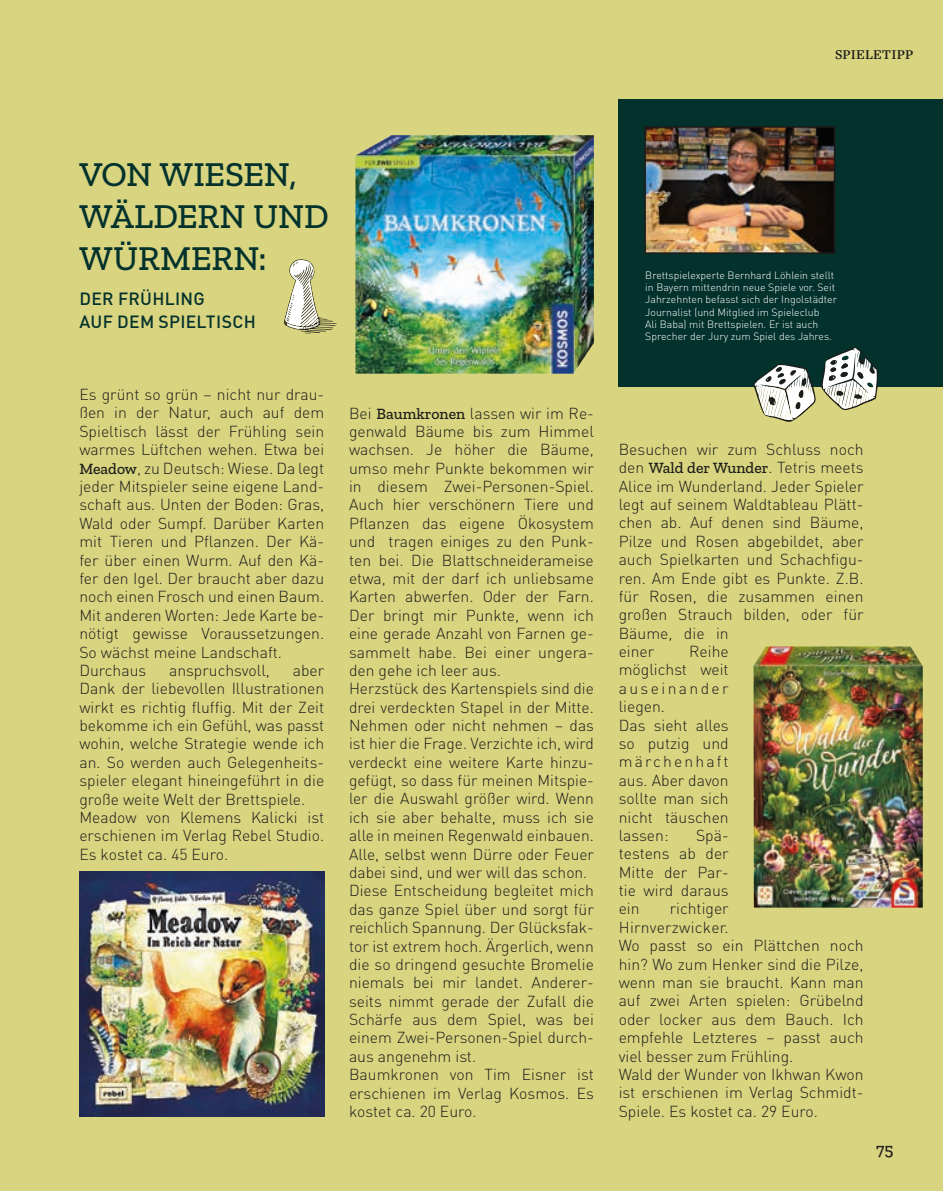
<style>
.page{position:relative;width:943px;height:1191px;background:#d9d480}
.page>*{position:absolute;margin:0;border:0;box-sizing:border-box;transform-origin:0 0}
.t1{font:500 35px/42px "Zilla Slab";letter-spacing:-.005em;color:#03322d}
.t2{font:500 17.5px/22.8px "DIN Pro";letter-spacing:.015em;color:#03322d}
.t3{font:500 17.5px "Zilla Slab";color:#1d1d1b}
.t4{font:300 15.75px/18.4px "DIN Pro";color:#1d1d1b}
.t5{font:600 14px "Freight Text Pro";letter-spacing:.015em;color:#1d1d1b}
.t6{font:300 10.5px/12.2px "DIN Pro";color:#fff}
.s1{font-family:"Zilla Slab";font-weight:500}
</style>
<div class="page">
<div style="left:618px;top:99px;width:325px;height:288px;background:#03322d"></div>
<img style="left:355px;top:135px;width:239px;height:239px">
<img style="left:79px;top:871px;width:245px;height:245px">
<img style="left:647px;top:129px;width:185px;height:122px">
<div style="left:644px;top:126px;width:191px;height:128px;border:2px solid #1d1d1b"></div>
<svg style="left:754px;top:347px;width:124px;height:75px"></svg>
<img style="left:753px;top:646px;width:169px;height:261px">
<svg style="left:284px;top:259px;width:52px;height:74px"></svg>
<p class="t5" style="left:835px;top:46px;width:80px">SPIELETIPP</p>
<h1 class="t1" style="left:79px;top:154px;width:251px">VON WIESEN,<br>WÄLDERN UND<br>WÜRMERN:</h1>
<p class="t2" style="left:79px;top:287px;width:178px">DER FRÜHLING<br>AUF DEM SPIELTISCH</p>
<p class="t4" style="left:79px;top:384px;width:246px">Es grünt so grün – nicht nur drau&shy;ßen in der Natur, auch auf dem<br>Spieltisch lässt der Frühling sein warmes Lüftchen wehen. Etwa bei<br><span class="s1">Meadow</span>, zu Deutsch: Wiese. Da legt jeder Mitspieler seine eigene Land&shy;schaft aus. Unten der Boden: Gras,<br>Wald oder Sumpf. Darüber Karten mit Tieren und Pflanzen. Der Kä&shy;fer über einen Wurm. Auf den Kä&shy;fer den Igel. Der braucht aber dazu noch einen Frosch und einen Baum.<br>Mit anderen Worten: Jede Karte be&shy;nötigt gewisse Voraussetzungen.<br>So wächst meine Landschaft.<br>Durchaus</p>
<p class="t4" style="left:79px;top:660px;width:246px;text-indent:213px">aber<br>Dank der liebevollen Illustrationen wirkt es richtig fluffig. Mit der Zeit bekomme ich ein Gefühl, was passt wohin, welche Strategie wende ich an. So werden auch Gelegenheits&shy;spieler elegant hineingeführt in die große weite Welt der Brettspiele.<br>Meadow von Klemens Kalicki ist erschienen im Verlag Rebel Studio.<br>Es kostet ca. 45 Euro.</p>
<p class="t4" style="left:169px;top:660px;width:102px">anspruchsvoll,</p>
<p class="t4" style="left:349px;top:403px;width:246px">Bei <span class="s1">Baumkronen</span> lassen wir im Re&shy;genwald Bäume bis zum Himmel wachsen. Je höher die Bäume, umso mehr Punkte bekommen wir in diesem Zwei-Personen-Spiel.<br>Auch hier verschönern Tiere und<br>Pflanzen das eigene Ökosystem und tragen einiges zu den Punk&shy;ten bei. Die Blattschneiderameise etwa, mit der darf ich unliebsame<br>Karten abwerfen. Oder der Farn.<br>Der bringt mir Punkte, wenn ich eine gerade Anzahl von Farnen ge&shy;sammelt habe. Bei einer ungera&shy;den gehe ich leer aus.<br>Herzstück des Kartenspiels sind die drei verdeckten Stapel in der Mitte.<br>Nehmen oder nicht nehmen – das ist hier die Frage. Verzichte ich, wird verdeckt eine weitere Karte hinzu&shy;gefügt, so dass für meinen Mitspie&shy;ler die Auswahl größer wird. Wenn ich sie aber behalte, muss ich sie alle in meinen Regenwald einbauen.<br>Alle, selbst wenn Dürre oder Feuer dabei sind, und wer will das schon.<br>Diese Entscheidung begleitet mich das ganze Spiel über und sorgt für reichlich Spannung. Der Glücksfak&shy;tor ist extrem hoch. Ärgerlich, wenn die so dringend gesuchte Bromelie niemals bei mir landet. Anderer&shy;seits nimmt gerade der Zufall die<br>Schärfe aus dem Spiel, was bei einem Zwei-Personen-Spiel durch&shy;aus angenehm ist.<br>Baumkronen von Tim Eisner ist erschienen im Verlag Kosmos. Es kostet ca. 20 Euro.</p>
<p class="t6" style="left:645px;top:268px;width:193px">Brettspielexperte Bernhard Löhlein stellt in Bayern mittendrin neue Spiele vor. Seit Jahrzehnten befasst sich der Ingolstädter Journalist (und Mitglied im Spieleclub<br>Ali Baba) mit Brettspielen. Er ist auch Sprecher der Jury zum Spiel des Jahres.</p>
<p class="t4" style="left:618px;top:439px;width:246px">Besuchen wir zum Schluss noch den <span class="s1">Wald der Wunder</span>. Tetris meets<br>Alice im Wunderland. Jeder Spieler legt auf seinem Waldtableau Plätt&shy;chen ab. Auf denen sind Bäume,<br>Pilze und Rosen abgebildet, aber auch Spielkarten und Schachfigu&shy;ren. Am Ende gibt es Punkte. Z.B. für Rosen, die zusammen einen großen Strauch bilden, oder für<br>Bäume, die in<br>einer</p>
<p class="t4" style="left:618px;top:641px;width:111px;text-indent:70px">Reihe möglichst weit auseinander liegen.<br>Das sieht alles so putzig und märchenhaft aus. Aber davon sollte man sich nicht täuschen lassen:</p>
<p class="t4" style="left:618px;top:825px;width:111px;text-align:justify;text-indent:77px">Spä&shy;testens ab der Mitte der Par&shy;tie wird daraus ein</p>
<p class="t4" style="left:618px;top:899px;width:246px;text-indent:51px">richtiger<br>Hirnverzwicker.<br>Wo passt so ein Plättchen noch hin? Wo zum Henker sind die Pilze, wenn man sie braucht. Kann man auf zwei Arten spielen: Grübelnd oder locker aus dem Bauch. Ich empfehle Letzteres – passt auch viel besser zum Frühling.<br>Wald der Wunder von Ikhwan Kwon ist erschienen im Verlag Schmidt-<br>Spiele. Es kostet ca. 29 Euro.</p>
<p class="t3" style="left:876px;top:1139px;width:19px">75</p>
</div>
